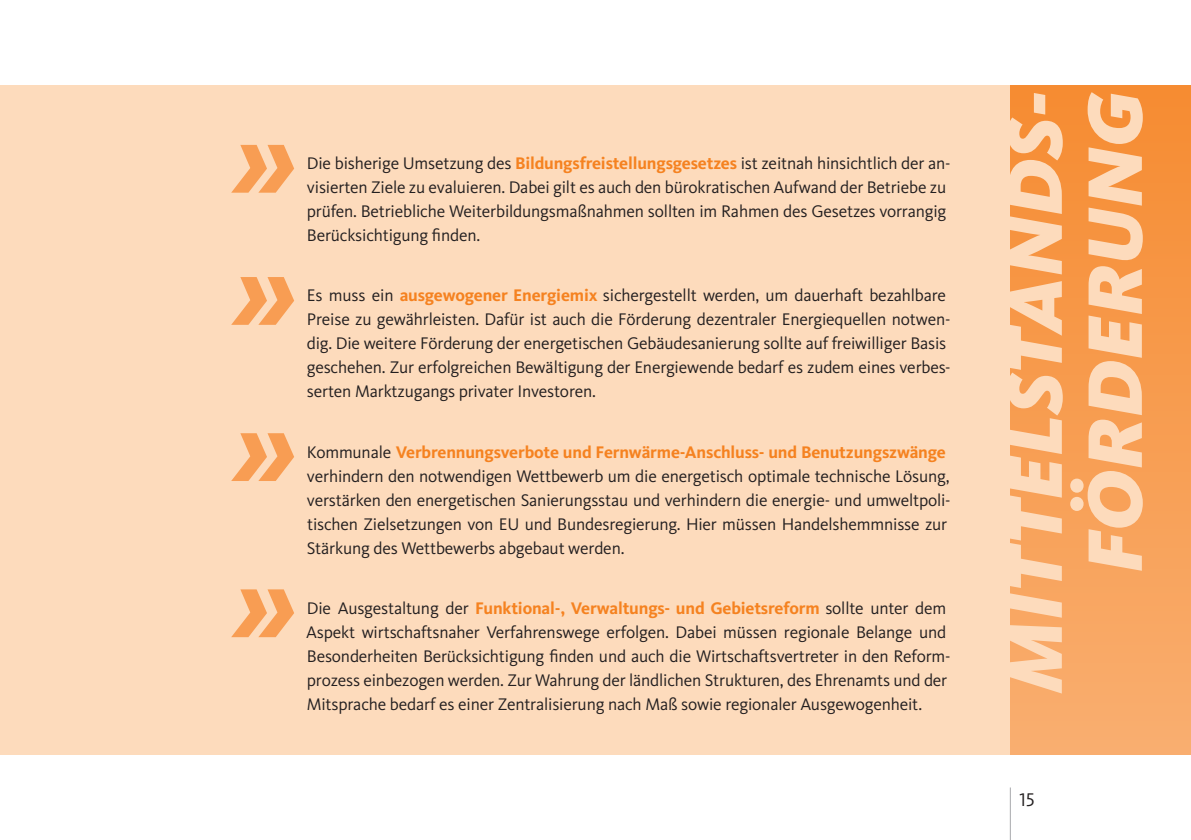
<style>
.page{position:relative;width:1191px;height:840px;background:#fff}
.page>*{position:absolute;margin:0;border:0;box-sizing:border-box;transform-origin:0 0}
.t1{font:italic 700 124px "Kievit";color:#f89d53}
.t2{font:italic 900 80px/80px "Kievit";color:#fddbbc;text-align:right}
.t3{font:19px "Kievit Regular SC";color:#231f20}
.t4{font:17.4px/24px "Kievit";letter-spacing:-.01em;color:#231f20}
.s1{font-weight:700;color:#f58220}
</style>
<div class="page">
<div style="left:0;top:85px;width:1010px;height:669px;background:#fddbbc"></div>
<hr style="left:1009px;top:787px;width:1px;height:52px;background:#a8a9ad">
<div style="left:1010px;top:85px;width:181px;height:669px;background:linear-gradient(to bottom,#f68b31,#f9ae70)"></div>
<h1 class="t1" style="left:232px;top:83px;width:66px">»</h1>
<p class="t4" style="left:307px;top:151px;width:645px">Die bisherige Umsetzung des <span class="s1">Bildungsfreistellungsgesetzes</span> ist zeitnah hinsichtlich der an‑ visierten Ziele zu evaluieren. Dabei gilt es auch den bürokratischen Aufwand der Betriebe zu prüfen. Betriebliche Weiterbildungsmaßnahmen sollten im Rahmen des Gesetzes vorrangig Berücksichtigung finden.</p>
<h1 class="t1" style="left:232px;top:215px;width:66px">»</h1>
<p class="t4" style="left:307px;top:283px;width:645px">Es muss ein <span class="s1">ausgewogener Energiemix</span> sichergestellt werden, um dauerhaft bezahlbare Preise zu gewährleisten. Dafür ist auch die Förderung dezentraler Energiequellen notwen‑ dig. Die weitere Förderung der energetischen Gebäudesanierung sollte auf freiwilliger Basis geschehen. Zur erfolgreichen Bewältigung der Energiewende bedarf es zudem eines verbes‑ serten Marktzugangs privater Investoren.</p>
<h1 class="t1" style="left:232px;top:371px;width:66px">»</h1>
<p class="t4" style="left:307px;top:439px;width:645px">Kommunale <span class="s1">Verbrennungsverbote und Fernwärme-Anschluss- und Benutzungszwänge </span>verhindern den notwendigen Wettbewerb um die energetisch optimale technische Lösung, verstärken den energetischen Sanierungsstau und verhindern die energie- und umweltpoli‑ tischen Zielsetzungen von EU und Bundesregierung. Hier müssen Handelshemmnisse zur Stärkung des Wettbewerbs abgebaut werden.</p>
<h1 class="t1" style="left:232px;top:527px;width:66px">»</h1>
<p class="t4" style="left:306px;top:595px;width:646px">Die Ausgestaltung der <span class="s1">Funktional-, Verwaltungs- und Gebietsreform</span> sollte unter dem Aspekt wirtschaftsnaher Verfahrenswege erfolgen. Dabei müssen regionale Belange und Besonderheiten Berücksichtigung finden und auch die Wirtschaftsvertreter in den Reform‑ prozess einbezogen werden. Zur Wahrung der ländlichen Strukturen, des Ehrenamts und der Mitsprache bedarf es einer Zentralisierung nach Maß sowie regionaler Ausgewogenheit.</p>
<h2 class="t2" style="left:994px;top:692px;width:603px;rotate:-90deg">MITTELSTANDS-<br>FÖRDERUNG</h2>
<p class="t3" style="left:1019px;top:788px;width:16px">15</p>
</div>
